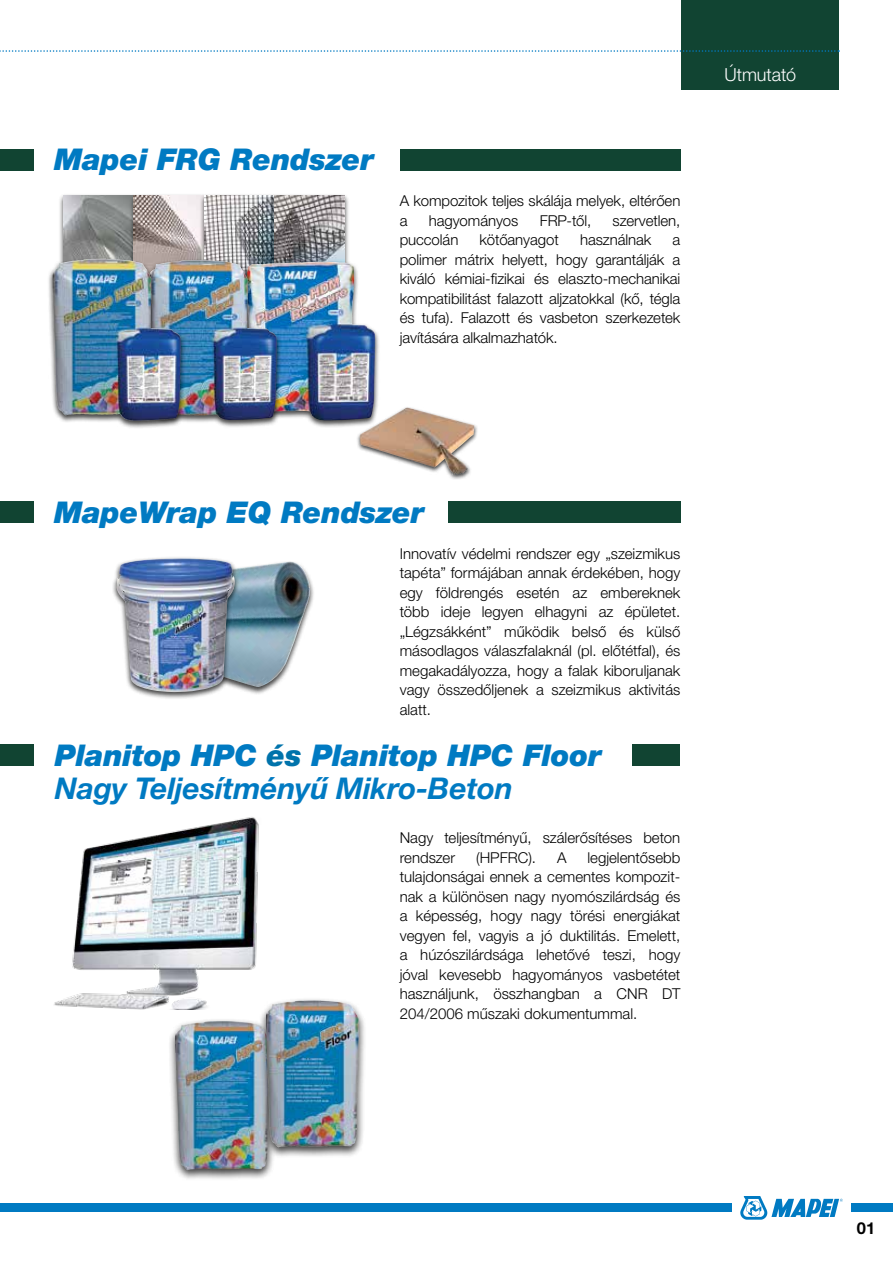
<style>
.page{position:relative;width:893px;height:1263px;background:#fff}
.page>*{position:absolute;margin:0;border:0;box-sizing:border-box;transform-origin:0 0}
.t1{font:italic 700 30px/33px "Helvetica Neue LTW1 G";letter-spacing:-.01em;color:#007ac2}
.t2{font:italic 900 30px "Helvetica Neue LTW1 G";letter-spacing:-.01em;color:#007ac2}
.t3{font:300 18px "Helvetica Neue LTW1 G";letter-spacing:-.005em;color:#fff}
.t4{font:700 16.5px "Helvetica Neue LTW1 G";color:#000}
.t5{font:300 15px/19.5px "Helvetica Neue LTW1 G";letter-spacing:-.005em;color:#000;text-align:justify}
.s1{font-weight:900}
.s2{font-weight:900;color:#0073ab}
</style>
<div class="page">
<div style="left:682px;top:0;width:157px;height:89px;background:#114432"></div>
<svg style="left:0;top:50px;width:839px;height:2px"></svg>
<svg style="left:740px;top:1196px;width:103px;height:24px"></svg>
<div style="left:0;top:1204px;width:732px;height:8px;background:#007ac2"></div>
<div style="left:851px;top:1204px;width:42px;height:8px;background:#007ac2"></div>
<div style="left:0;top:744px;width:33px;height:21px;background:#114432"></div>
<div style="left:632px;top:744px;width:48px;height:21px;background:#114432"></div>
<div style="left:0;top:149px;width:33px;height:21px;background:#114432"></div>
<div style="left:400px;top:149px;width:280px;height:21px;background:#114432"></div>
<div style="left:0;top:502px;width:33px;height:21px;background:#114432"></div>
<div style="left:448px;top:502px;width:232px;height:21px;background:#114432"></div>
<div style="left:161px;top:559px;width:154px;height:136px;background:#000;opacity:.75"></div>
<img style="left:240px;top:562px;width:72px;height:126px">
<div style="left:112px;top:557px;width:128px;height:143px;background:#000;opacity:.75"></div>
<img style="left:116px;top:558px;width:119px;height:134px">
<div style="left:167px;top:1018px;width:110px;height:164px;background:#000;opacity:.75"></div>
<img style="left:177px;top:1021px;width:41px;height:10px">
<div style="left:259px;top:997px;width:108px;height:161px;background:#000;opacity:.75"></div>
<img style="left:268px;top:1000px;width:40px;height:10px">
<img style="left:54px;top:817px;width:210px;height:192px">
<div style="left:356px;top:406px;width:122px;height:76px;background:#000;opacity:.75"></div>
<img style="left:359px;top:412px;width:109px;height:63px">
<div style="left:58px;top:193px;width:81px;height:104px;background:#000;opacity:.75"></div>
<img style="left:64px;top:196px;width:65px;height:61px">
<div style="left:129px;top:193px;width:80px;height:94px;background:#000;opacity:.75"></div>
<img style="left:134px;top:196px;width:65px;height:62px">
<div style="left:199px;top:193px;width:80px;height:106px;background:#000;opacity:.75"></div>
<img style="left:204px;top:196px;width:65px;height:62px">
<div style="left:269px;top:193px;width:81px;height:109px;background:#000;opacity:.75"></div>
<img style="left:274px;top:196px;width:71px;height:64px">
<div style="left:241px;top:260px;width:140px;height:169px;background:#000;opacity:.75"></div>
<img style="left:282px;top:262px;width:41px;height:90px">
<div style="left:144px;top:258px;width:138px;height:170px;background:#000;opacity:.75"></div>
<img style="left:186px;top:260px;width:9px;height:10px">
<div style="left:47px;top:257px;width:139px;height:172px;background:#000;opacity:.75"></div>
<img style="left:52px;top:259px;width:94px;height:162px">
<h1 class="t2" style="left:54px;top:142px;width:321px">Mapei FRG Rendszer</h1>
<p class="t5" style="left:400px;top:191px;width:282px">A kompozitok teljes skálája melyek, eltérően a</p>
<p class="t5" style="left:429px;top:211px;width:91px">hagyományos</p>
<p class="t5" style="left:540px;top:211px;width:53px">FRP-től,</p>
<p class="t5" style="left:613px;top:211px;width:69px">szervetlen,</p>
<p class="t5" style="left:400px;top:230px;width:60px">puccolán</p>
<p class="t5" style="left:480px;top:230px;width:81px">kötőanyagot</p>
<p class="t5" style="left:580px;top:230px;width:73px">használnak</p>
<p class="t5" style="left:400px;top:230px;width:282px;text-indent:273px">a polimer mátrix helyett, hogy garantálják a kiváló kémiai-fizikai és elaszto-mechanikai kompatibilitást falazott aljzatokkal (kő, tégla és tufa). Falazott és vasbeton szerkezetek javítására alkalmazhatók.</p>
<p class="t3" style="left:725px;top:63px;width:73px">Útmutató</p>
<h1 class="t2" style="left:54px;top:494px;width:372px">MapeWrap EQ Rendszer</h1>
<p class="t5" style="left:400px;top:543px;width:282px">Innovatív védelmi rendszer egy „szeizmikus tapéta” formájában annak érdekében, hogy egy földrengés esetén az embereknek több ideje legyen elhagyni az épületet. „Légzsákként” működik belső és külső másodlagos válaszfalaknál (pl. előtétfal), és megakadályozza, hogy a falak kiboruljanak vagy összedőljenek a szeizmikus aktivitás alatt.</p>
<h1 class="t1" style="left:55px;top:739px;width:548px"><span class="s1">Planitop HPC</span> <span class="s2">és</span> <span class="s1">Planitop HPC Floor<br></span>Nagy Teljesítményű Mikro-Beton</h1>
<p class="t5" style="left:400px;top:828px;width:282px">Nagy teljesítményű, szálerősítéses beton rendszer</p>
<p class="t5" style="left:400px;top:847px;width:282px;text-indent:188px">legjelentősebb tulajdonságai ennek a cementes kompozit&shy;nak a különösen nagy nyomószilárdság és a képesség, hogy nagy törési energiákat vegyen fel, vagyis a jó duktilitás. Emelett, a húzószilárdsága lehetővé teszi, hogy jóval kevesebb hagyományos vasbetétet használjunk, összhangban a CNR DT 204/2006 műszaki dokumentummal.</p>
<p class="t5" style="left:476px;top:847px;width:62px">(HPFRC).</p>
<p class="t5" style="left:557px;top:847px;width:11px">A</p>
<p class="t4" style="left:857px;top:1218px;width:20px">01</p>
</div>
